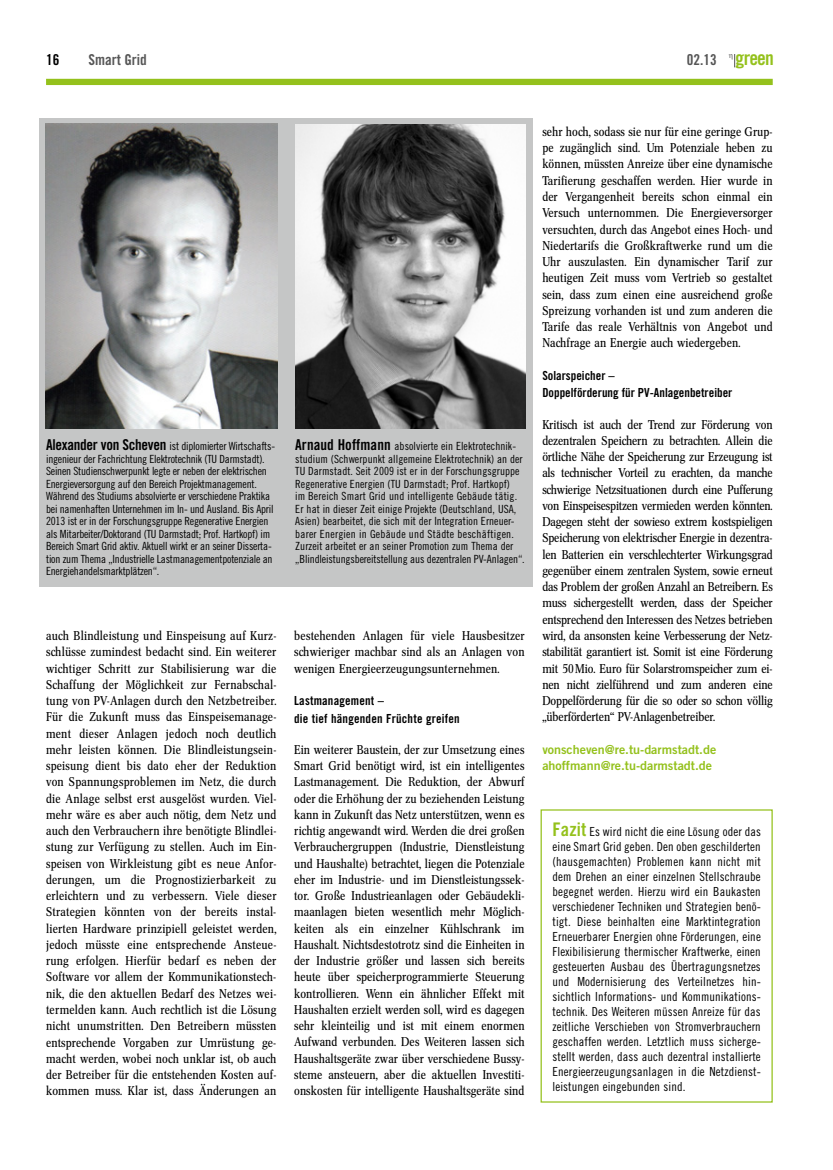
<style>
.page{position:relative;width:833px;height:1170px;background:#fff}
.page>*{position:absolute;margin:0;border:0;box-sizing:border-box;transform-origin:0 0}
.t1{font:15px "Trade Gothic Bold Cond Twenty";color:#565656}
.t2{font:15px "Trade Gothic Bold Cond Twenty";color:#000}
.t3{font:12.5px/16.2px "Concorde Nova";letter-spacing:.005em;color:#000;text-align:justify}
.t4{font:12.5px/15px "Trade Gothic Cond Eighteen";letter-spacing:.01em;color:#000;text-align:justify}
.t5{font:12.5px/17.5px "Trade Gothic Bold Cond Twenty";color:#000}
.t6{font:12.5px/16.2px "Trade Gothic Bold Two";color:#94c11c}
.t7{font:11.25px/12.5px "Trade Gothic Cond Eighteen";letter-spacing:-.02em;color:#000}
.t8{font:11.25px/12.5px "Trade Gothic Cond Eighteen";letter-spacing:.005em;color:#000}
.s1{font-size:19.75px;color:#94c11c}
.s2{font-family:"Trade Gothic Bold Cond Twenty";font-size:15px}
.s3{font-family:"Trade Gothic Bold Cond Twenty";font-size:18.75px;color:#94c11c}
</style>
<div class="page">
<div style="left:46px;top:79px;width:726px;height:6px;background:#94c11c"></div>
<div style="left:40px;top:119px;width:493px;height:468px;background:#c5c6c6"></div>
<img style="left:46px;top:124px;width:232px;height:304px">
<img style="left:295px;top:124px;width:231px;height:304px">
<svg style="left:734px;top:54px;width:1px;height:13px"></svg>
<p class="t2" style="left:46px;top:50px;width:15px">16</p>
<p class="t1" style="left:89px;top:50px;width:60px">Smart Grid</p>
<p class="t1" style="left:686px;top:50px;width:89px">02.13 <span class="s1">green</span></p>
<p class="t7" style="left:46px;top:440px;width:230px"><span class="s2">Alexander von Scheven</span> ist diplomierter Wirtschafts&shy;ingenieur der Fachrichtung Elektrotechnik (TU Darmstadt).<br>Seinen Studienschwerpunkt legte er neben der elektrischen Energieversorgung auf den Bereich Projektmanagement.<br>Während des Studiums absolvierte er verschiedene Praktika bei namenhaften Unternehmen im In- und Ausland. Bis April 2013 ist er in der Forschungsgruppe Regenerative Energien als Mitarbeiter/Doktorand (TU Darmstadt; Prof. Hartkopf) im Bereich Smart Grid aktiv. Aktuell wirkt er an seiner Disserta&shy;tion zum Thema „Industrielle Lastmanagementpotenziale an Energiehandelsmarktplätzen“.</p>
<p class="t8" style="left:295px;top:440px;width:231px"><span class="s2">Arnaud Hoffmann</span> absolvierte ein Elektrotechnik&shy;studium (Schwerpunkt allgemeine Elektrotechnik) an der TU Darmstadt. Seit 2009 ist er in der Forschungsgruppe Regenerative Energien (TU Darmstadt; Prof. Hartkopf)<br>im Bereich Smart Grid und intelligente Gebäude tätig.<br>Er hat in dieser Zeit einige Projekte (Deutschland, USA, Asien) bearbeitet, die sich mit der Integration Erneuer&shy;barer Energien in Gebäude und Städte beschäftigen.<br>Zurzeit arbeitet er an seiner Promotion zum Thema der „Blindleistungsbereitstellung aus dezentralen PV-Anlagen“.</p>
<p class="t3" style="left:46px;top:627px;width:232px">auch Blindleistung und Einspeisung auf Kurz&shy;schlüsse zumindest bedacht sind. Ein weiterer wichtiger Schritt zur Stabilisierung war die Schaffung der Möglichkeit zur Fernabschal&shy;tung von PV-Anlagen durch den Netzbetreiber.<br>Für die Zukunft muss das Einspeisemanage&shy;ment dieser Anlagen jedoch noch deutlich mehr leisten können. Die Blindleistungsein&shy;speisung dient bis dato eher der Reduktion von Spannungsproblemen im Netz, die durch die Anlage selbst erst ausgelöst wurden. Viel&shy;mehr wäre es aber auch nötig, dem Netz und auch den Verbrauchern ihre benötigte Blindlei&shy;stung zur Verfügung zu stellen. Auch im Ein&shy;speisen von Wirkleistung gibt es neue Anfor&shy;derungen, um die Prognostizierbarkeit zu erleichtern und zu verbessern. Viele dieser Strategien könnten von der bereits instal&shy;lierten Hardware prinzipiell geleistet werden, jedoch müsste eine entsprechende Ansteue&shy;rung erfolgen. Hierfür bedarf es neben der Software vor allem der Kommunikationstech&shy;nik, die den aktuellen Bedarf des Netzes wei&shy;termelden kann. Auch rechtlich ist die Lösung nicht unumstritten. Den Betreibern müssten entsprechende Vorgaben zur Umrüstung ge&shy;macht werden, wobei noch unklar ist, ob auch der Betreiber für die entstehenden Kosten auf&shy;kommen muss. Klar ist, dass Änderungen an</p>
<p class="t3" style="left:294px;top:627px;width:232px">bestehenden Anlagen für viele Hausbesitzer schwieriger machbar sind als an Anlagen von wenigen Energieerzeugungsunternehmen.</p>
<p class="t5" style="left:294px;top:691px;width:167px">Lastmanagement –<br>die tief hängenden Früchte greifen</p>
<p class="t3" style="left:294px;top:741px;width:232px">Ein weiterer Baustein, der zur Umsetzung eines Smart Grid benötigt wird, ist ein intelligentes Lastmanagement. Die Reduktion, der Abwurf oder die Erhöhung der zu beziehenden Leistung kann in Zukunft das Netz unterstützen, wenn es richtig angewandt wird. Werden die drei großen Verbrauchergruppen (Industrie, Dienstleistung und Haushalte) betrachtet, liegen die Potenziale eher im Industrie- und im Dienstleistungssek&shy;tor. Große Industrieanlagen oder Gebäudekli&shy;maanlagen bieten wesentlich mehr Möglich&shy;keiten als ein einzelner Kühlschrank im Haushalt. Nichtsdestotrotz sind die Einheiten in der Industrie größer und lassen sich bereits heute über speicherprogrammierte Steuerung kontrollieren. Wenn ein ähnlicher Effekt mit Haushalten erzielt werden soll, wird es dagegen sehr kleinteilig und ist mit einem enormen Aufwand verbunden. Des Weiteren lassen sich Haushaltsgeräte zwar über verschiedene Bussy&shy;steme ansteuern, aber die aktuellen Investiti&shy;onskosten für intelligente Haushaltsgeräte sind</p>
<p class="t3" style="left:542px;top:124px;width:232px">sehr hoch, sodass sie nur für eine geringe Grup&shy;pe zugänglich sind. Um Potenziale heben zu können, müssten Anreize über eine dynamische Tarifierung geschaffen werden. Hier wurde in der Vergangenheit bereits schon einmal ein Versuch unternommen. Die Energieversorger versuchten, durch das Angebot eines Hoch- und Niedertarifs die Großkraftwerke rund um die Uhr auszulasten. Ein dynamischer Tarif zur heutigen Zeit muss vom Vertrieb so gestaltet sein, dass zum einen eine ausreichend große Spreizung vorhanden ist und zum anderen die Tarife das reale Verhältnis von Angebot und Nachfrage an Energie auch wiedergeben.</p>
<p class="t5" style="left:542px;top:366px;width:191px">Solarspeicher –<br>Doppelförderung für PV-Anlagenbetreiber</p>
<p class="t3" style="left:542px;top:416px;width:232px">Kritisch ist auch der Trend zur Förderung von dezentralen Speichern zu betrachten. Allein die örtliche Nähe der Speicherung zur Erzeugung ist als technischer Vorteil zu erachten, da manche schwierige Netzsituationen durch eine Pufferung von Einspeisespitzen vermieden werden könnten.<br>Dagegen steht der sowieso extrem kostspieligen Speicherung von elektrischer Energie in dezentra&shy;len Batterien ein verschlechterter Wirkungsgrad gegenüber einem zentralen System, sowie erneut das Problem der großen Anzahl an Betreibern. Es muss sichergestellt werden, dass der Speicher entsprechend den Interessen des Netzes betrieben wird, da ansonsten keine Verbesserung der Netz&shy;stabilität garantiert ist. Somit ist eine Förderung mit 50Mio. Euro für Solarstromspeicher zum ei&shy;nen nicht zielführend und zum anderen eine Doppelförderung für die so oder so schon völlig „überförderten“ PV-Anlagenbetreiber.</p>
<p class="t6" style="left:542px;top:741px;width:175px">vonscheven@re.tu-darmstadt.de ahoffmann@re.tu-darmstadt.de</p>
<p class="t4" style="left:552px;top:823px;width:210px"><span class="s3">Fazit</span> Es wird nicht die eine Lösung oder das eine Smart Grid geben. Den oben geschilderten (hausgemachten) Problemen kann nicht mit dem Drehen an einer einzelnen Stellschraube begegnet werden. Hierzu wird ein Baukasten verschiedener Techniken und Strategien benö&shy;tigt. Diese beinhalten eine Marktintegration Erneuerbarer Energien ohne Förderungen, eine Flexibilisierung thermischer Kraftwerke, einen gesteuerten Ausbau des Übertragungsnetzes und Modernisierung des Verteilnetzes hin&shy;sichtlich Informations- und Kommunikations&shy;technik. Des Weiteren müssen Anreize für das zeitliche Verschieben von Stromverbrauchern geschaffen werden. Letztlich muss sicherge&shy;stellt werden, dass auch dezentral installierte Energieerzeugungsanlagen in die Netzdienst&shy;leistungen eingebunden sind.</p>
</div>
